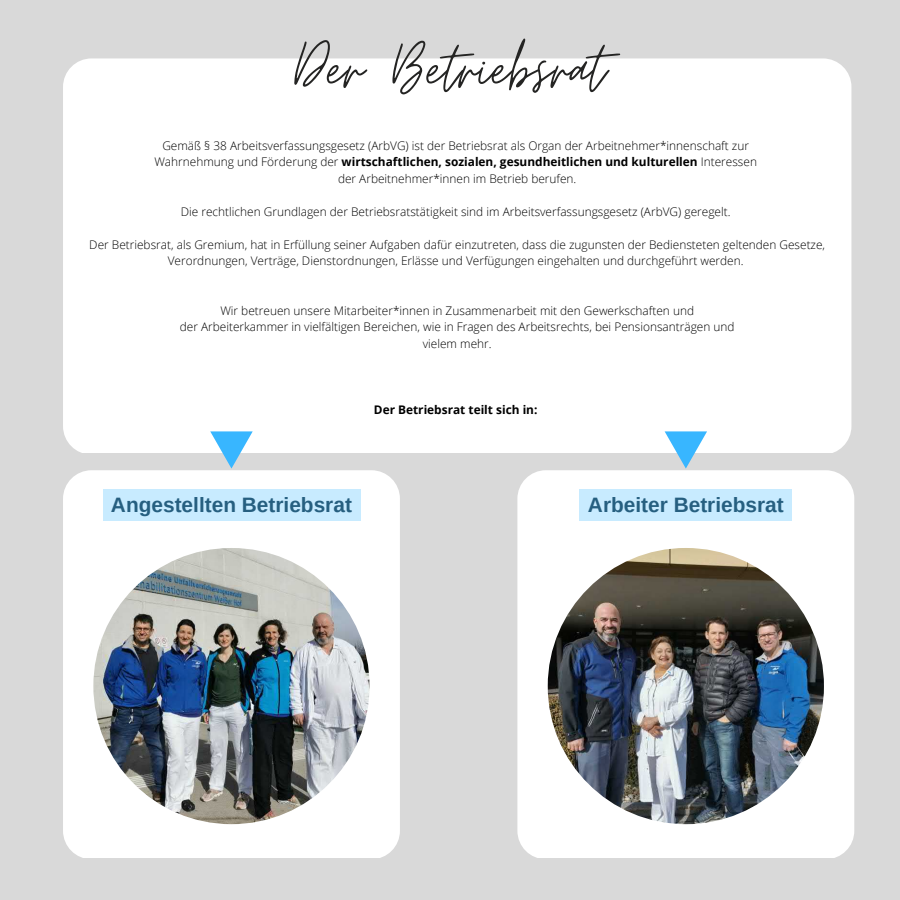
<style>
.page{position:relative;width:900px;height:900px;background:#d9d9d9}
.page>*{position:absolute;margin:0;border:0;box-sizing:border-box;transform-origin:0 0}
.t1{font:76.1px "Moon Time";color:#242423}
.t2{font:700 20.8px "Arimo";color:#265f80}
.t3{font:300 11.9px/16.5px "Open Sans";color:#000;text-align:center}
.t4{font:700 11.9px "Open Sans";color:#000}
.s1{font-weight:700}
</style>
<div class="page">
<div style="left:63px;top:58px;width:788px;height:395px;background:#fff"></div>
<div style="left:63px;top:470px;width:337px;height:388px;background:#fff"></div>
<img style="left:93px;top:548px;width:277px;height:276px;border-radius:50%">
<div style="left:517px;top:470px;width:337px;height:388px;background:#fff"></div>
<img style="left:548px;top:548px;width:276px;height:276px;border-radius:50%">
<svg style="left:210px;top:431px;width:43px;height:38px"></svg>
<div style="left:103px;top:489px;width:257px;height:31px;background:#c8ebff"></div>
<div style="left:580px;top:489px;width:212px;height:31px;background:#c8ebff"></div>
<svg style="left:665px;top:431px;width:42px;height:38px"></svg>
<h1 class="t1" style="left:294px;top:22px;width:313px">Der Betriebsrat</h1>
<p class="t3" style="left:154px;top:137px;width:604px">Gemäß § 38 Arbeitsverfassungsgesetz (ArbVG) ist der Betriebsrat als Organ der Arbeitnehmer*innenschaft zur<br>Wahrnehmung und Förderung der <span class="s1">wirtschaftlichen, sozialen, gesundheitlichen und kulturellen</span> Interessen der Arbeitnehmer*innen im Betrieb berufen.</p>
<p class="t3" style="left:181px;top:203px;width:551px">Die rechtlichen Grundlagen der Betriebsratstätigkeit sind im Arbeitsverfassungsgesetz (ArbVG) geregelt.</p>
<p class="t3" style="left:89px;top:236px;width:737px">Der Betriebsrat, als Gremium, hat in Erfüllung seiner Aufgaben dafür einzutreten, dass die zugunsten der Bediensteten geltenden Gesetze,<br>Verordnungen, Verträge, Dienstordnungen, Erlässe und Verfügungen eingehalten und durchgeführt werden.</p>
<p class="t3" style="left:180px;top:302px;width:556px">Wir betreuen unsere Mitarbeiter*innen in Zusammenarbeit mit den Gewerkschaften und<br>der Arbeiterkammer in vielfältigen Bereichen, wie in Fragen des Arbeitsrechts, bei Pensionsanträgen und vielem mehr.</p>
<p class="t4" style="left:374px;top:401px;width:165px">Der Betriebsrat teilt sich in:</p>
<h2 class="t2" style="left:111px;top:493px;width:242px">Angestellten Betriebsrat</h2>
<h2 class="t2" style="left:588px;top:493px;width:197px">Arbeiter Betriebsrat</h2>
</div>
